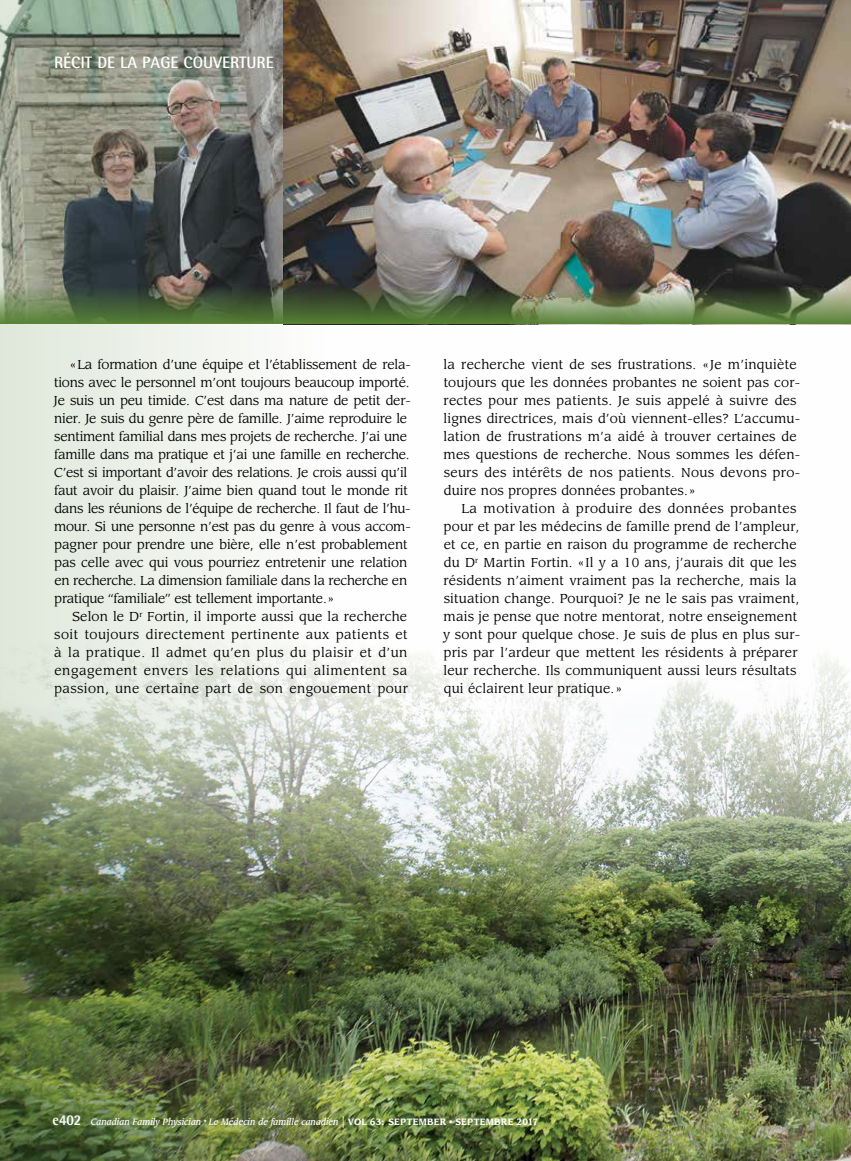
<style>
.page{position:relative;width:851px;height:1161px;background:#fff}
.page>*{position:absolute;margin:0;border:0;box-sizing:border-box;transform-origin:0 0}
.t1{font:700 16.5px "Rotis Semi Sans Std";color:#fff}
.t2{font:12.75px/18px "Leawood Std";letter-spacing:.01em;color:#000}
.t3{font:12.75px/18px "Leawood Std";letter-spacing:-.02em;color:#000}
.t4{font:italic 500 9px "Leawood Std";color:#fff;scale:.9 1}
.s1{font-family:"Rotis Semi Sans Std";font-weight:800;font-style:normal;font-size:15px}
.s2{font-weight:400;font-style:normal;font-size:15px}
.s3{font-weight:700;font-style:normal}
.s4{font-weight:400;font-style:normal}
</style>
<div class="page">
<img style="left:0;top:0;width:844px;height:1161px">
<img style="left:284px;top:0;width:566px;height:231px">
<img style="left:0;top:231px;width:850px;height:93px">
<h3 class="t1" style="left:54px;top:53px;width:221px">RÉCIT DE LA PAGE COUVERTURE</h3>
<p class="t3" style="left:54px;top:356px;width:358px;text-indent:16px">«La formation d’une équipe et l’établissement de rela&shy;tions avec le personnel m’ont toujours beaucoup importé.<br>Je suis un peu timide. C’est dans ma nature de petit der&shy;nier. Je suis du genre père de famille. J’aime reproduire le sentiment familial dans mes projets de recherche. J’ai une famille dans ma pratique et j’ai une famille en recherche.<br>C’est si important d’avoir des relations. Je crois aussi qu’il faut avoir du plaisir. J’aime bien quand tout le monde rit dans les réunions de l’équipe de recherche. Il faut de l’hu&shy;mour. Si une personne n’est pas du genre à vous accom&shy;pagner pour prendre une bière, elle n’est probablement pas celle avec qui vous pourriez entretenir une relation en recherche. La dimension familiale dans la recherche en pratique “familiale” est tellement importante.»</p>
<p class="t2" style="left:54px;top:608px;width:355px;text-align:justify;text-indent:18px">Selon le D<sup>r</sup> Fortin, il importe aussi que la recherche soit toujours directement pertinente aux patients et à la pratique. Il admet qu’en plus du plaisir et d’un engagement envers les relations qui alimentent sa passion, une certaine part de son engouement pour</p>
<p class="t2" style="left:443px;top:356px;width:358px">la recherche vient de ses frustrations. «Je m’inquiète toujours que les données probantes ne soient pas cor&shy;rectes pour mes patients. Je suis appelé à suivre des lignes directrices, mais d’où viennent-elles? L’accumu&shy;lation de frustrations m’a aidé à trouver certaines de mes questions de recherche. Nous sommes les défen&shy;seurs des intérêts de nos patients. Nous devons pro&shy;duire nos propres données probantes.»</p>
<p class="t2" style="left:443px;top:500px;width:358px;text-indent:18px">La motivation à produire des données probantes pour et par les médecins de famille prend de l’ampleur, et ce, en partie en raison du programme de recherche du D<sup>r</sup> Martin Fortin. «Il y a 10 ans, j’aurais dit que les résidents n’aiment vraiment pas la recherche, mais la situation change. Pourquoi? Je ne le sais pas vraiment, mais je pense que notre mentorat, notre enseignement y sont pour quelque chose. Je suis de plus en plus sur&shy;pris par l’ardeur que mettent les résidents à préparer leur recherche. Ils communiquent aussi leurs résultats qui éclairent leur pratique.»</p>
<p class="t4" style="left:52px;top:1116px;width:541px"><span class="s1">e402</span> Canadian Family Physician <sup>•</sup> Le Médecin de famille canadien <span class="s2">|</span> <span class="s3">VOL 63: SEPTEMBER</span> <span class="s4">•</span> <span class="s3">SEPTEMBRE 2017</span></p>
</div>
